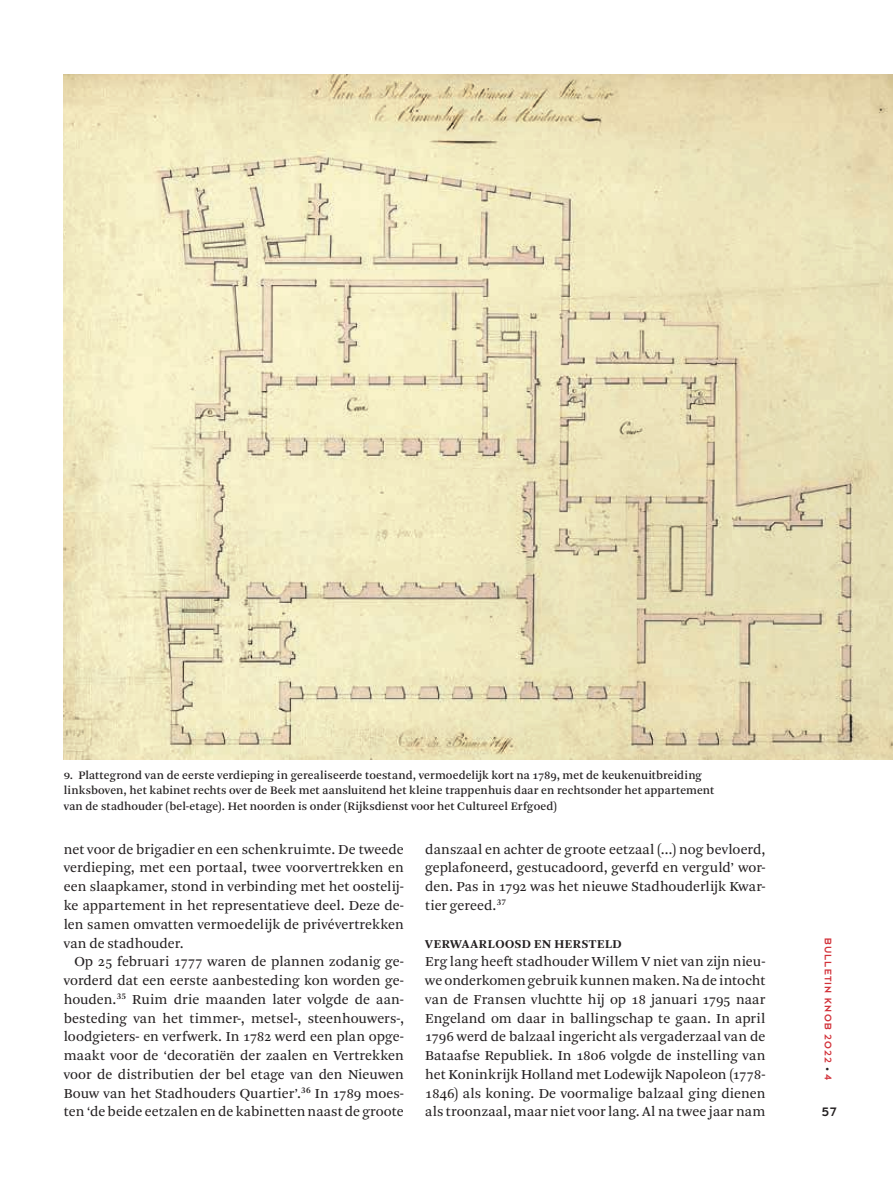
<style>
.page{position:relative;width:893px;height:1191px;background:#fff}
.page>*{position:absolute;margin:0;border:0;box-sizing:border-box;transform-origin:0 0}
.t1{font:14.4px/18.8px "Arnhem Pro Blond";letter-spacing:.005em;color:#231f20;text-align:justify}
.t2{font:13.5px "Dessau Pro";color:#231f20}
.t3{font:700 12.6px "Arnhem Pro";letter-spacing:.045em;color:#231f20}
.t4{font:12px/15.8px "Arnhem Pro";letter-spacing:.01em;color:#231f20}
.t5{font:10.5px "Dessau Pro";letter-spacing:.11em;color:#d23139}
.s1{font-size:12.3px}
.s2{font-size:8.25px;color:#231f20}
</style>
<div class="page">
<img style="left:64px;top:74px;width:829px;height:686px">
<p class="t4" style="left:64px;top:767px;width:652px"><span class="s1">9</span>. Plattegrond van de eerste verdieping in gerealiseerde toestand, vermoedelijk kort na 1789, met de keukenuitbreiding linksboven, het kabinet rechts over de Beek met aansluitend het kleine trappenhuis daar en rechtsonder het appartement van de stadhouder (bel-etage). Het noorden is onder (Rijksdienst voor het Cultureel Erfgoed)</p>
<p class="t1" style="left:64px;top:840px;width:342px">net voor de brigadier en een schenkruimte. De tweede verdieping, met een portaal, twee voorvertrekken en een slaapkamer, stond in verbinding met het oostelij&shy;ke appartement in het representatieve deel. Deze de&shy;len samen omvatten vermoedelijk de privévertrekken van de stadhouder.</p>
<p class="t1" style="left:64px;top:952px;width:342px;text-indent:11px">Op 25 februari 1777 waren de plannen zodanig ge&shy;vorderd dat een eerste aanbesteding kon worden ge&shy;houden.<sup>35</sup> Ruim drie maanden later volgde de aan&shy;besteding van het timmer-, metsel-, steenhouwers-, loodgieters- en verfwerk. In 1782 werd een plan opge&shy;maakt voor de ‘decoratiën der zaalen en Vertrekken voor de distributien der bel etage van den Nieuwen Bouw van het Stadhouders Quartier’.<sup>36</sup> In 1789 moes&shy;ten ‘de beide eetzalen en de kabinetten naast de groote</p>
<p class="t1" style="left:425px;top:840px;width:342px">danszaal en achter de groote eetzaal (…) nog bevloerd, geplafoneerd, gestucadoord, geverfd en verguld’ wor&shy;den. Pas in 1792 was het nieuwe Stadhouderlijk Kwar&shy;tier gereed.<sup>37</sup></p>
<p class="t3" style="left:425px;top:935px;width:198px">VERWAARLOOSD EN HERSTELD</p>
<p class="t1" style="left:425px;top:952px;width:342px">Erg lang heeft stadhouder Willem V niet van zijn nieu&shy;we onderkomen gebruik kunnen maken. Na de intocht van de Fransen vluchtte hij op 18 januari 1795 naar Engeland om daar in ballingschap te gaan. In april 1796 werd de balzaal ingericht als vergaderzaal van de Bataafse Republiek. In 1806 volgde de instelling van het Koninkrijk Holland met Lodewijk Napoleon (1778- 1846) als koning. De voormalige balzaal ging dienen als troonzaal, maar niet voor lang. Al na twee jaar nam</p>
<p class="t5" style="left:833px;top:938px;width:144px;rotate:90deg">BULLETIN KNOB 2022 <span class="s2">•</span> 4</p>
<p class="t2" style="left:822px;top:1105px;width:17px">57</p>
</div>
